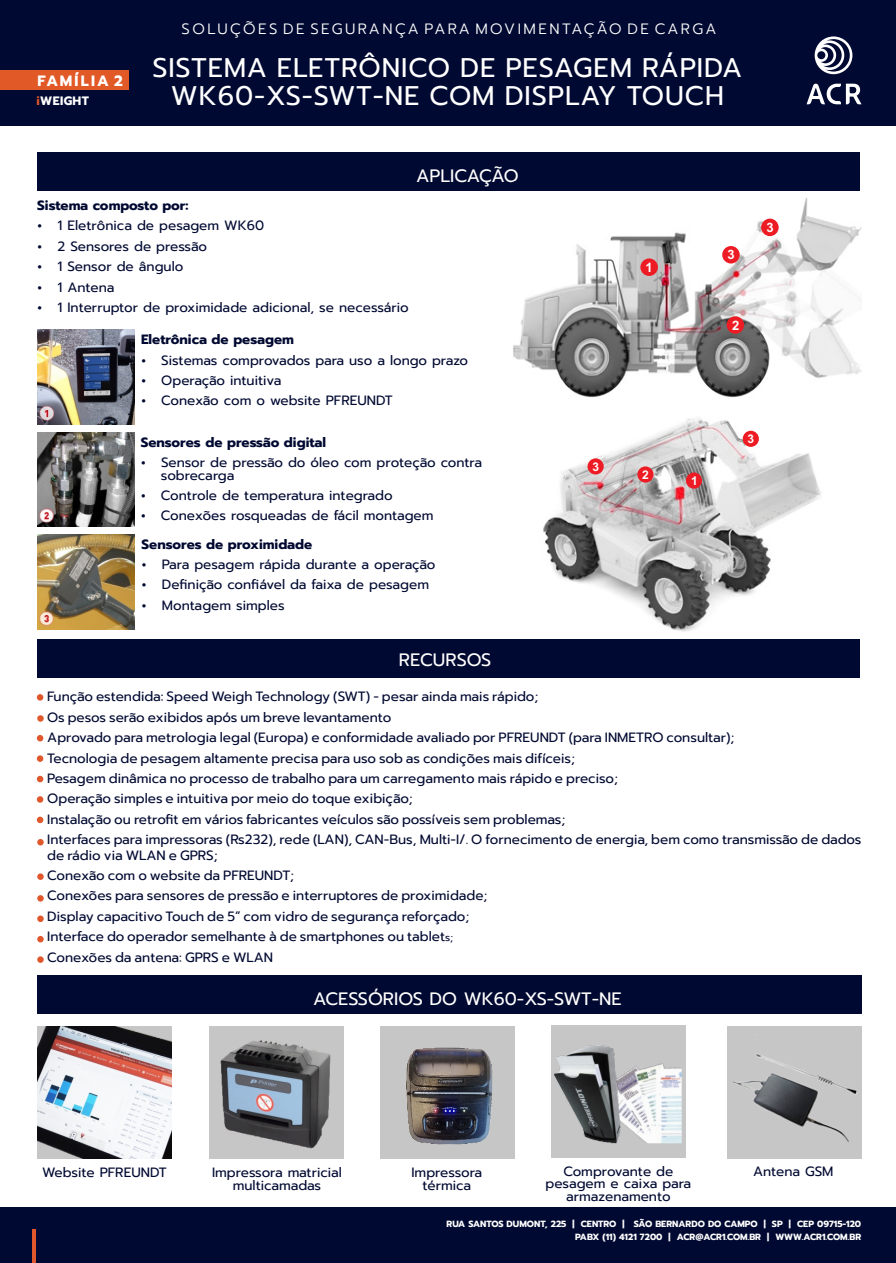
<style>
.page{position:relative;width:896px;height:1263px;background:#fff}
.page>*{position:absolute;margin:0;border:0;box-sizing:border-box;transform-origin:0 0}
.t1{font:27px/27.8px "Prompt";letter-spacing:.035em;color:#fff;text-align:center}
.t2{font:18px "Prompt";color:#fff}
.t3{font:300 15px "Prompt";letter-spacing:.165em;color:#fff}
.t4{font:700 15px "Prompt";letter-spacing:.145em;color:#fff}
.t5{font:13.5px/20.4px "Prompt";color:#000931}
.t6{font:700 13.5px "Prompt";color:#000931}
.t7{font:700 13.05px "Arial";color:#fff}
.t8{font:700 12.15px "Prompt";letter-spacing:.03em;color:#fff}
.t9{font:700 12px "Arial";color:#fff}
.t10{font:700 9px/13.6px "Prompt";color:#fff;text-align:right}
.s1{color:#df572a}
.s2{font-size:10.5px}
</style>
<div class="page">
<img style="left:543px;top:424px;width:278px;height:208px">
<div style="left:685px;top:472px;width:16px;height:17px;background:#ed1c24;border-radius:50%"></div>
<div style="left:742px;top:431px;width:16px;height:16px;background:#ed1c24;border-radius:50%"></div>
<div style="left:587px;top:458px;width:16px;height:16px;background:#ed1c24;border-radius:50%"></div>
<div style="left:637px;top:466px;width:16px;height:17px;background:#ed1c24;border-radius:50%"></div>
<div style="left:0;top:1207px;width:895px;height:56px;background:#000931"></div>
<div style="left:0;top:0;width:895px;height:126px;background:#000931"></div>
<hr style="left:33px;top:1229px;width:3px;height:34px;background:#df572a">
<div style="left:37px;top:639px;width:822px;height:39px;background:#000931"></div>
<div style="left:37px;top:694px;width:6px;height:7px;background:#df572a;border-radius:50%"></div>
<svg style="left:37px;top:735px;width:6px;height:6px"></svg>
<div style="left:37px;top:755px;width:6px;height:7px;background:#df572a;border-radius:50%"></div>
<svg style="left:37px;top:776px;width:6px;height:6px"></svg>
<div style="left:37px;top:796px;width:6px;height:7px;background:#df572a;border-radius:50%"></div>
<svg style="left:37px;top:817px;width:6px;height:6px"></svg>
<div style="left:37px;top:975px;width:824px;height:39px;background:#000931"></div>
<div style="left:37px;top:152px;width:822px;height:39px;background:#000931"></div>
<img style="left:37px;top:432px;width:97px;height:95px">
<div style="left:551px;top:1026px;width:134px;height:132px;background:#c6c6c6"></div>
<div style="left:726px;top:1026px;width:135px;height:132px;background:#c6c6c6"></div>
<div style="left:209px;top:1026px;width:134px;height:132px;background:#c6c6c6"></div>
<div style="left:380px;top:1026px;width:134px;height:132px;background:#c6c6c6"></div>
<img style="left:625px;top:1063px;width:56px;height:80px">
<img style="left:37px;top:330px;width:97px;height:94px">
<img style="left:37px;top:534px;width:97px;height:95px">
<img style="left:727px;top:1054px;width:130px;height:105px">
<svg style="left:37px;top:715px;width:7px;height:7px"></svg>
<div style="left:37px;top:839px;width:7px;height:6px;background:#df572a;border-radius:50%"></div>
<div style="left:37px;top:873px;width:7px;height:7px;background:#df572a;border-radius:50%"></div>
<div style="left:37px;top:895px;width:7px;height:7px;background:#df572a;border-radius:50%"></div>
<div style="left:37px;top:915px;width:7px;height:7px;background:#df572a;border-radius:50%"></div>
<div style="left:37px;top:936px;width:7px;height:6px;background:#df572a;border-radius:50%"></div>
<div style="left:37px;top:956px;width:7px;height:7px;background:#df572a;border-radius:50%"></div>
<img style="left:513px;top:181px;width:348px;height:243px">
<div style="left:640px;top:258px;width:17px;height:18px;background:#ed1c24;border-radius:50%"></div>
<div style="left:721px;top:246px;width:18px;height:17px;background:#ed1c24;border-radius:50%"></div>
<div style="left:760px;top:219px;width:18px;height:17px;background:#ed1c24;border-radius:50%"></div>
<div style="left:726px;top:316px;width:17px;height:18px;background:#ed1c24;border-radius:50%"></div>
<img style="left:396px;top:1047px;width:101px;height:112px">
<img style="left:221px;top:1040px;width:109px;height:109px">
<img style="left:554px;top:1045px;width:71px;height:99px">
<img style="left:37px;top:1026px;width:134px;height:132px">
<div style="left:0;top:70px;width:128px;height:19px;background:#e25928"></div>
<svg style="left:806px;top:84px;width:55px;height:20px"></svg>
<svg style="left:814px;top:36px;width:38px;height:38px"></svg>
<p class="t4" style="left:37px;top:75px;width:87px">FAMÍLIA 2</p>
<p class="t8" style="left:36px;top:95px;width:54px"><span class="s1">i</span>WEIGHT</p>
<p class="t3" style="left:181px;top:23px;width:536px">SOLUÇÕES DE SEGURANÇA PARA MOVIMENTAÇÃO DE CARGA</p>
<h1 class="t1" style="left:152px;top:56px;width:591px">SISTEMA ELETRÔNICO DE PESAGEM RÁPIDA<br>WK60-XS-SWT-NE COM DISPLAY TOUCH</h1>
<p class="t6" style="left:37px;top:200px;width:153px">Sistema composto por:</p>
<p class="t5" style="left:57px;top:217px;width:352px">1 Eletrônica de pesagem WK60<br>2 Sensores de pressão<br>1 Sensor de ângulo<br>1 Antena<br>1 Interruptor de proximidade adicional, se necessário</p>
<h2 class="t2" style="left:416px;top:168px;width:104px">APLICAÇÃO</h2>
<p class="t6" style="left:141px;top:334px;width:154px">Eletrônica de pesagem</p>
<p class="t5" style="left:161px;top:351px;width:308px">Sistemas comprovados para uso a longo prazo<br>Operação intuitiva<br>Conexão com o website PFREUNDT</p>
<p class="t6" style="left:141px;top:436px;width:187px">Sensores de pressão digital</p>
<p class="t5" style="left:161px;top:457px;width:322px;line-height:12.6px">Sensor de pressão do óleo com proteção contra sobrecarga</p>
<p class="t5" style="left:161px;top:486px;width:274px">Controle de temperatura integrado<br>Conexões rosqueadas de fácil montagem</p>
<p class="t6" style="left:141px;top:538px;width:172px">Sensores de proximidade</p>
<p class="t5" style="left:162px;top:555px;width:275px">Para pesagem rápida durante a operação<br>Definição confiável da faixa de pesagem<br>Montagem simples</p>
<h2 class="t2" style="left:399px;top:653px;width:94px">RECURSOS</h2>
<p class="t9" style="left:592px;top:462px;width:8px">3</p>
<p class="t7" style="left:645px;top:262px;width:9px">1</p>
<p class="t7" style="left:727px;top:250px;width:9px">3</p>
<p class="t7" style="left:731px;top:320px;width:9px">2</p>
<p class="t7" style="left:766px;top:222px;width:9px">3</p>
<p class="t9" style="left:641px;top:470px;width:8px">2</p>
<p class="t9" style="left:690px;top:476px;width:8px">1</p>
<p class="t9" style="left:747px;top:434px;width:8px">3</p>
<p class="t5" style="left:47px;top:688px;width:815px">Função estendida: Speed Weigh Technology (SWT) - pesar ainda mais rápido;<br>Os pesos serão exibidos após um breve levantamento<br>Aprovado para metrologia legal (Europa) e conformidade avaliado por PFREUNDT (para INMETRO consultar);<br>Tecnologia de pesagem altamente precisa para uso sob as condições mais difíceis;<br>Pesagem dinâmica no processo de trabalho para um carregamento mais rápido e preciso;<br>Operação simples e intuitiva por meio do toque exibição;<br>Instalação ou retrofit em vários fabricantes veículos são possíveis sem problemas;<br>Interfaces para impressoras (Rs232), rede (LAN), CAN-Bus, Multi-I/. O fornecimento de energia, bem como transmissão de dados</p>
<p class="t5" style="left:47px;top:846px;width:441px">de rádio via WLAN e GPRS;<br>Conexão com o website da PFREUNDT;<br>Conexões para sensores de pressão e interruptores de proximidade; Display capacitivo Touch de 5” com vidro de segurança reforçado; Interface do operador semelhante à de smartphones ou tablet<span class="s2">s; </span>Conexões da antena: GPRS e WLAN</p>
<h2 class="t2" style="left:313px;top:991px;width:310px">ACESSÓRIOS DO WK60-XS-SWT-NE</h2>
<p class="t5" style="left:212px;top:1168px;width:131px;line-height:12.9px;text-align:center">Impressora matricial multicamadas</p>
<p class="t5" style="left:411px;top:1167px;width:72px;line-height:12.9px;text-align:center">Impressora térmica</p>
<p class="t5" style="left:545px;top:1166px;width:147px;line-height:12.9px;text-align:center">Comprovante de pesagem e caixa para armazenamento</p>
<p class="t5" style="left:42px;top:1163px;width:126px">Website PFREUNDT</p>
<p class="t5" style="left:752px;top:1162px;width:82px">Antena GSM</p>
<p class="t10" style="left:446px;top:1218px;width:416px">RUA SANTOS DUMONT, 225 | CENTRO | SÃO BERNARDO DO CAMPO | SP | CEP 09715-120<br>PABX (11) 4121 7200 | ACR@ACR1.COM.BR | WWW.ACR1.COM.BR</p>
</div>
